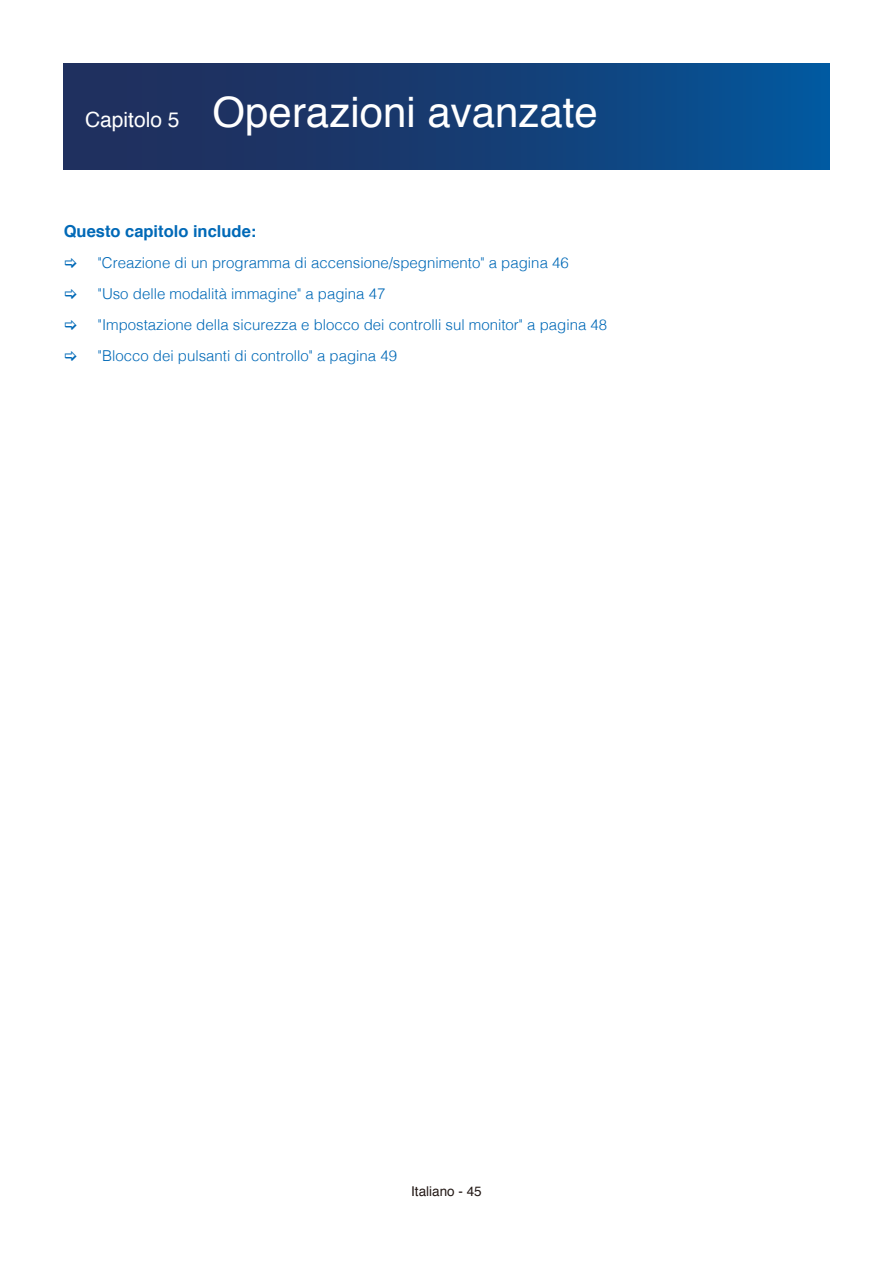
<style>
.page{position:relative;width:893px;height:1263px;background:#fff}
.page>*{position:absolute;margin:0;border:0;box-sizing:border-box;transform-origin:0 0}
.t1{font:42px "Helvetica";color:#fff}
.t2{font:700 16.5px "Helvetica";color:#0069b7}
.t3{font:300 15px/30.8px "Helvetica";color:#0069b7}
.t4{font:13.5px "Helvetica";color:#231916}
.s1{font-size:21px}
</style>
<div class="page">
<div style="left:64px;top:64px;width:765px;height:106px;background:linear-gradient(to right,#242954,#055497)"></div>
<h1 class="t1" style="left:85px;top:80px;width:514px"><span class="s1">Capitolo 5</span> Operazioni avanzate</h1>
<p class="t2" style="left:64px;top:218px;width:191px">Questo capitolo include:</p>
<p class="t3" style="left:98px;top:247px;width:511px">"Creazione di un programma di accensione/spegnimento" a pagina 46<br>"Uso delle modalità immagine" a pagina 47<br>"Impostazione della sicurezza e blocco dei controlli sul monitor" a pagina 48 "Blocco dei pulsanti di controllo" a pagina 49</p>
<p class="t4" style="left:411px;top:1181px;width:72px">Italiano - 45</p>
</div>
